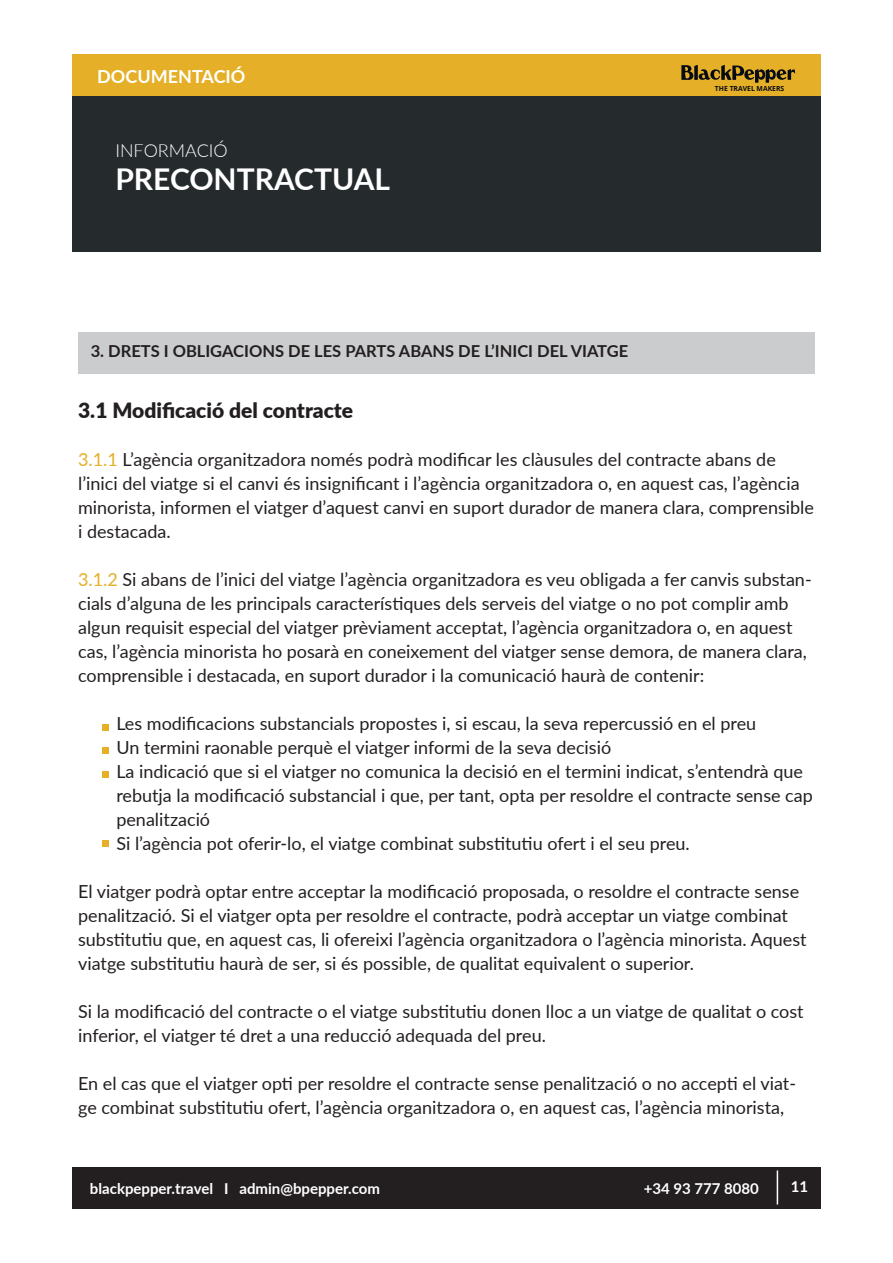
<style>
.page{position:relative;width:893px;height:1263px;background:#fff}
.page>*{position:absolute;margin:0;border:0;box-sizing:border-box;transform-origin:0 0}
.t1{font:700 30px "Lato";color:#fff}
.t2{font:900 21px "Lato";color:#231f20}
.t3{font:18px/24px "Lato";color:#231f20}
.t4{font:700 18px "Lato";color:#fff}
.t5{font:300 18px "Lato";color:#fff}
.t6{font:700 16.5px "Lato";color:#231f20}
.t7{font:700 15px "Lato";color:#fff}
.t8{font:700 7.05px "Open Sans";color:#070b14}
.s1{color:#e5b027}
</style>
<div class="page">
<div style="left:72px;top:1167px;width:748px;height:42px;background:#231f20"></div>
<hr style="left:777px;top:1170px;width:1px;height:34px;background:#fff">
<div style="left:72px;top:96px;width:748px;height:156px;background:#252a2d"></div>
<div style="left:72px;top:54px;width:748px;height:42px;background:#e5b027"></div>
<svg style="left:681px;top:65px;width:114px;height:18px"></svg>
<div style="left:102px;top:724px;width:7px;height:6px;background:#e5b027"></div>
<div style="left:102px;top:747px;width:7px;height:7px;background:#e5b027"></div>
<div style="left:102px;top:771px;width:7px;height:7px;background:#e5b027"></div>
<div style="left:102px;top:840px;width:7px;height:7px;background:#e5b027"></div>
<div style="left:78px;top:332px;width:737px;height:41px;background:#cbccce"></div>
<p class="t4" style="left:97px;top:63px;width:150px">DOCUMENTACIÓ</p>
<p class="t5" style="left:115px;top:138px;width:114px">INFORMACIÓ</p>
<h1 class="t1" style="left:115px;top:157px;width:276px">PRECONTRACTUAL</h1>
<p class="t6" style="left:91px;top:339px;width:539px">3. DRETS I OBLIGACIONS DE LES PARTS ABANS DE L’INICI DEL VIATGE</p>
<p class="t8" style="left:715px;top:83px;width:71px">THE TRAVEL MAKERS</p>
<p class="t2" style="left:78px;top:395px;width:277px">3.1 Modificació del contracte</p>
<p class="t3" style="left:78px;top:447px;width:737px"><span class="s1">3.1.1</span> L’agència organitzadora només podrà modificar les clàusules del contracte abans de l’inici del viatge si el canvi és insignificant i l’agència organitzadora o, en aquest cas, l’agència minorista, informen el viatger d’aquest canvi en suport durador de manera clara, comprensible i destacada.</p>
<p class="t3" style="left:78px;top:567px;width:735px"><span class="s1">3.1.2</span> Si abans de l’inici del viatge l’agència organitzadora es veu obligada a fer canvis substan&shy;cials d’alguna de les principals característiques dels serveis del viatge o no pot complir amb algun requisit especial del viatger prèviament acceptat, l’agència organitzadora o, en aquest cas, l’agència minorista ho posarà en coneixement del viatger sense demora, de manera clara, comprensible i destacada, en suport durador i la comunicació haurà de contenir:</p>
<p class="t3" style="left:116px;top:711px;width:698px">Les modificacions substancials propostes i, si escau, la seva repercussió en el preu<br>Un termini raonable perquè el viatger informi de la seva decisió<br>La indicació que si el viatger no comunica la decisió en el termini indicat, s’entendrà que rebutja la modificació substancial i que, per tant, opta per resoldre el contracte sense cap penalització<br>Si l’agència pot oferir-lo, el viatge combinat substitutiu ofert i el seu preu.</p>
<p class="t3" style="left:78px;top:879px;width:730px">El viatger podrà optar entre acceptar la modificació proposada, o resoldre el contracte sense penalització. Si el viatger opta per resoldre el contracte, podrà acceptar un viatge combinat substitutiu que, en aquest cas, li ofereixi l’agència organitzadora o l’agència minorista. Aquest viatge substitutiu haurà de ser, si és possible, de qualitat equivalent o superior.</p>
<p class="t3" style="left:78px;top:999px;width:727px">Si la modificació del contracte o el viatge substitutiu donen lloc a un viatge de qualitat o cost inferior, el viatger té dret a una reducció adequada del preu.</p>
<p class="t3" style="left:78px;top:1071px;width:719px">En el cas que el viatger opti per resoldre el contracte sense penalització o no accepti el viat&shy;ge combinat substitutiu ofert, l’agència organitzadora o, en aquest cas, l’agència minorista,</p>
<p class="t7" style="left:90px;top:1177px;width:292px">blackpepper.travel I admin@bpepper.com</p>
<p class="t7" style="left:644px;top:1177px;width:117px">+34 93 777 8080</p>
<p class="t7" style="left:791px;top:1175px;width:19px">11</p>
</div>
